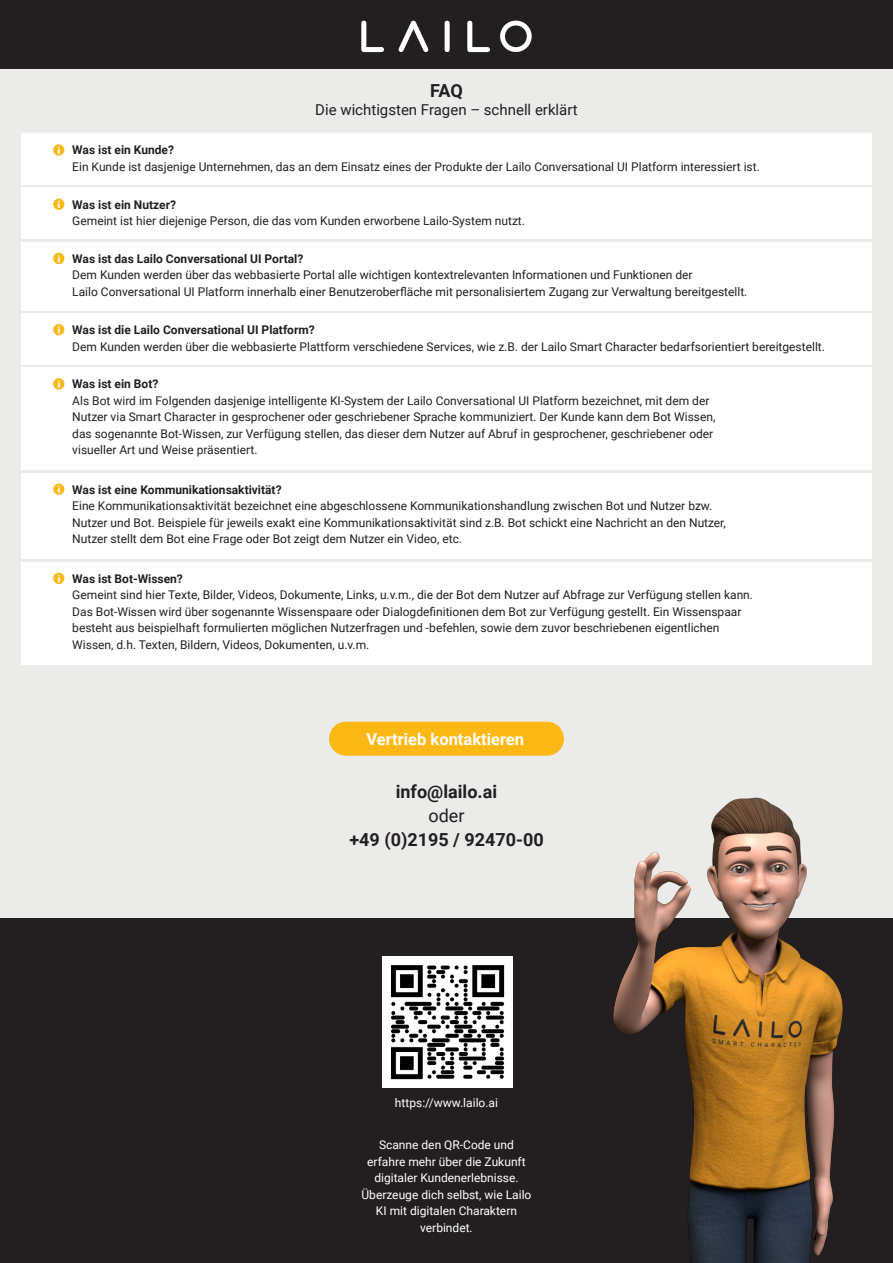
<style>
.page{position:relative;width:893px;height:1263px;background:#fff}
.page>*{position:absolute;margin:0;border:0;box-sizing:border-box;transform-origin:0 0}
.t1{font:700 18px "Roboto";color:#231f20}
.t2{font:18px "Roboto";color:#231f20}
.t3{font:700 16.5px "Roboto";color:#fff}
.t4{font:15px "Roboto";color:#231f20}
.t5{font:12px "Roboto";color:#231f20}
.t6{font:700 12px "Roboto";color:#231f20}
.t7{font:12px "Roboto";color:#fff}
</style>
<div class="page">
<div style="left:0;top:64px;width:893px;height:1199px;background:#ebebea"></div>
<div style="left:0;top:0;width:893px;height:68px;background:#231f20"></div>
<div style="left:0;top:918px;width:893px;height:345px;background:#231f20"></div>
<img style="left:613px;top:797px;width:230px;height:466px">
<svg style="left:500px;top:21px;width:32px;height:31px"></svg>
<svg style="left:361px;top:21px;width:23px;height:31px"></svg>
<div style="left:445px;top:21px;width:5px;height:31px;background:#fff;border-radius:3px"></div>
<svg style="left:398px;top:21px;width:31px;height:31px"></svg>
<svg style="left:467px;top:21px;width:23px;height:31px"></svg>
<div style="left:21px;top:134px;width:851px;height:51px;background:#fff"></div>
<div style="left:21px;top:188px;width:851px;height:51px;background:#fff"></div>
<div style="left:21px;top:242px;width:851px;height:68px;background:#fff"></div>
<div style="left:21px;top:313px;width:851px;height:51px;background:#fff"></div>
<div style="left:21px;top:368px;width:851px;height:102px;background:#fff"></div>
<div style="left:21px;top:473px;width:851px;height:86px;background:#fff"></div>
<div style="left:21px;top:562px;width:851px;height:102px;background:#fff"></div>
<svg style="left:53px;top:144px;width:11px;height:12px"></svg>
<svg style="left:58px;top:147px;width:2px;height:6px"></svg>
<svg style="left:53px;top:199px;width:11px;height:11px"></svg>
<svg style="left:53px;top:253px;width:11px;height:11px"></svg>
<svg style="left:58px;top:256px;width:2px;height:6px"></svg>
<svg style="left:53px;top:324px;width:11px;height:11px"></svg>
<svg style="left:58px;top:327px;width:2px;height:6px"></svg>
<svg style="left:53px;top:378px;width:11px;height:11px"></svg>
<svg style="left:58px;top:381px;width:2px;height:6px"></svg>
<svg style="left:53px;top:483px;width:11px;height:12px"></svg>
<svg style="left:58px;top:486px;width:2px;height:6px"></svg>
<svg style="left:53px;top:573px;width:11px;height:11px"></svg>
<div style="left:329px;top:722px;width:235px;height:34px;background:#fcb814;border-radius:17px"></div>
<img style="left:382px;top:957px;width:130px;height:130px">
<p class="t1" style="left:430px;top:77px;width:34px">FAQ</p>
<p class="t4" style="left:315px;top:99px;width:264px">Die wichtigsten Fragen – schnell erklärt</p>
<p class="t6" style="left:72px;top:142px;width:103px">Was ist ein Kunde?</p>
<p class="t5" style="left:72px;top:158px;width:689px">Ein Kunde ist dasjenige Unternehmen, das an dem Einsatz eines der Produkte der Lailo Conversational UI Platform interessiert ist.</p>
<p class="t6" style="left:72px;top:196px;width:105px">Was ist ein Nutzer?</p>
<p class="t5" style="left:72px;top:212px;width:454px">Gemeint ist hier diejenige Person, die das vom Kunden erworbene Lailo-System nutzt.</p>
<p class="t6" style="left:72px;top:250px;width:233px">Was ist das Lailo Conversational UI Portal?</p>
<p class="t5" style="left:72px;top:267px;width:622px">Dem Kunden werden über das webbasierte Portal alle wichtigen kontextrelevanten Informationen und Funktionen der</p>
<p class="t5" style="left:72px;top:283px;width:677px">Lailo Conversational UI Platform innerhalb einer Benutzeroberfläche mit personalisiertem Zugang zur Verwaltung bereitgestellt.</p>
<p class="t6" style="left:72px;top:321px;width:244px">Was ist die Lailo Conversational UI Platform?</p>
<p class="t5" style="left:72px;top:338px;width:754px">Dem Kunden werden über die webbasierte Plattform verschiedene Services, wie z.B. der Lailo Smart Character bedarfsorientiert bereitgestellt.</p>
<p class="t6" style="left:72px;top:376px;width:88px">Was ist ein Bot?</p>
<p class="t5" style="left:72px;top:392px;width:639px">Als Bot wird im Folgenden dasjenige intelligente KI-System der Lailo Conversational UI Platform bezeichnet, mit dem der</p>
<p class="t5" style="left:72px;top:409px;width:645px">Nutzer via Smart Character in gesprochener oder geschriebener Sprache kommuniziert. Der Kunde kann dem Bot Wissen,</p>
<p class="t5" style="left:72px;top:425px;width:643px">das sogenannte Bot-Wissen, zur Verfügung stellen, das dieser dem Nutzer auf Abruf in gesprochener, geschriebener oder</p>
<p class="t5" style="left:72px;top:442px;width:187px">visueller Art und Weise präsentiert.</p>
<p class="t6" style="left:72px;top:481px;width:211px">Was ist eine Kommunikationsaktivität?</p>
<p class="t5" style="left:72px;top:497px;width:642px">Eine Kommunikationsaktivität bezeichnet eine abgeschlossene Kommunikationshandlung zwischen Bot und Nutzer bzw.</p>
<p class="t5" style="left:72px;top:514px;width:655px">Nutzer und Bot. Beispiele für jeweils exakt eine Kommunikationsaktivität sind z.B. Bot schickt eine Nachricht an den Nutzer,</p>
<p class="t5" style="left:72px;top:530px;width:391px">Nutzer stellt dem Bot eine Frage oder Bot zeigt dem Nutzer ein Video, etc.</p>
<p class="t6" style="left:72px;top:570px;width:112px">Was ist Bot-Wissen?</p>
<p class="t5" style="left:72px;top:586px;width:682px">Gemeint sind hier Texte, Bilder, Videos, Dokumente, Links, u.v.m., die der Bot dem Nutzer auf Abfrage zur Verfügung stellen kann.</p>
<p class="t5" style="left:72px;top:603px;width:671px">Das Bot-Wissen wird über sogenannte Wissenspaare oder Dialogdefinitionen dem Bot zur Verfügung gestellt. Ein Wissenspaar</p>
<p class="t5" style="left:72px;top:619px;width:649px">besteht aus beispielhaft formulierten möglichen Nutzerfragen und -befehlen, sowie dem zuvor beschriebenen eigentlichen</p>
<p class="t5" style="left:72px;top:636px;width:299px">Wissen, d.h. Texten, Bildern, Videos, Dokumenten, u.v.m.</p>
<p class="t3" style="left:366px;top:727px;width:159px">Vertrieb kontaktieren</p>
<p class="t1" style="left:396px;top:779px;width:103px">info@lailo.ai</p>
<p class="t2" style="left:428px;top:803px;width:38px">oder</p>
<p class="t1" style="left:349px;top:827px;width:196px">+49 (0)2195 / 92470-00</p>
<p class="t7" style="left:395px;top:1094px;width:105px">https://www.lailo.ai</p>
<p class="t7" style="left:379px;top:1136px;width:136px">Scanne den QR-Code und</p>
<p class="t7" style="left:367px;top:1153px;width:160px">erfahre mehr über die Zukunft</p>
<p class="t7" style="left:374px;top:1169px;width:146px">digitaler Kundenerlebnisse.</p>
<p class="t7" style="left:362px;top:1186px;width:171px">Überzeuge dich selbst, wie Lailo</p>
<p class="t7" style="left:376px;top:1202px;width:143px">KI mit digitalen Charaktern</p>
<p class="t7" style="left:420px;top:1219px;width:54px">verbindet.</p>
</div>
